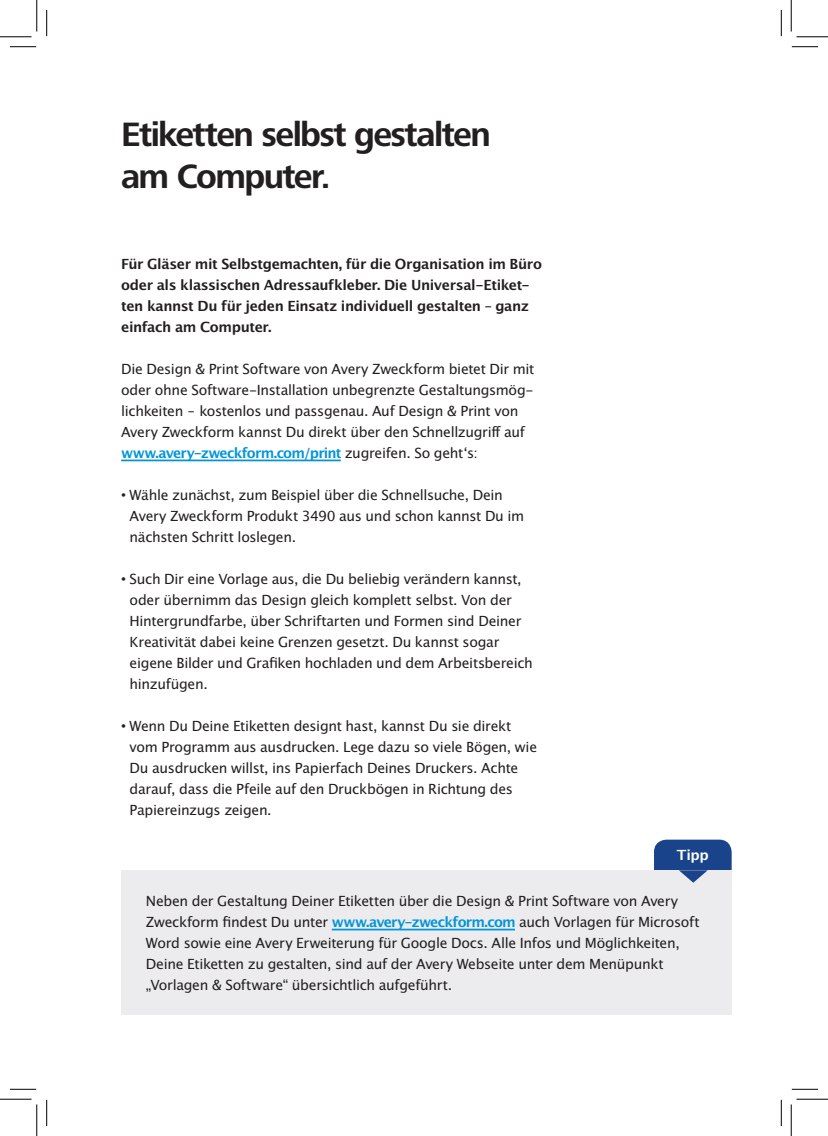
<style>
.page{position:relative;width:828px;height:1136px;background:#fff}
.page>*{position:absolute;margin:0;border:0;box-sizing:border-box;transform-origin:0 0}
.t1{font:700 35px/42px "Frutiger Next LTW1 G";letter-spacing:-.045em;color:#231f20}
.t2{font:14px/21px "Lucida San Rom";letter-spacing:-.025em;color:#231f20}
.t3{font:14px/21px "Lucida San Dem";letter-spacing:-.025em;color:#231f20}
.t4{font:14px "Lucida San Dem";letter-spacing:-.055em;color:#0095d9}
.t5{font:14px "Lucida San Dem";color:#fff}
.s1{font-family:"Lucida San Rom";color:#231f20}
.s2{font-family:"Arial"}
.s3{font-family:"Lucida San Dem";color:#0095d9}
</style>
<div class="page">
<hr style="left:121px;top:459px;width:220px;height:2px;background:#0095d9">
<div style="left:654px;top:839px;width:77px;height:50px;background:#19438b;border-radius:12px"></div>
<div style="left:121px;top:870px;width:610px;height:144px;background:#ececee"></div>
<hr style="left:332px;top:928px;width:183px;height:2px;background:#0095d9">
<svg style="left:679px;top:870px;width:28px;height:12px"></svg>
<svg style="left:10px;top:46px;width:26px;height:1px"></svg>
<svg style="left:791px;top:46px;width:27px;height:1px"></svg>
<svg style="left:10px;top:1088px;width:26px;height:1px"></svg>
<svg style="left:792px;top:1088px;width:26px;height:1px"></svg>
<svg style="left:46px;top:10px;width:1px;height:26px"></svg>
<svg style="left:46px;top:1099px;width:1px;height:26px"></svg>
<svg style="left:781px;top:10px;width:1px;height:26px"></svg>
<svg style="left:781px;top:1099px;width:1px;height:26px"></svg>
<hr style="left:0;top:36px;width:32px;height:1px;background:#000">
<hr style="left:796px;top:36px;width:32px;height:1px;background:#000">
<hr style="left:0;top:1098px;width:32px;height:1px;background:#000">
<hr style="left:796px;top:1098px;width:32px;height:1px;background:#000">
<hr style="left:36px;top:0;width:1px;height:31px;background:#000">
<hr style="left:36px;top:1104px;width:1px;height:31px;background:#000">
<hr style="left:790px;top:0;width:1px;height:31px;background:#000">
<hr style="left:790px;top:1104px;width:1px;height:31px;background:#000">
<h1 class="t1" style="left:121px;top:114px;width:371px">Etiketten selbst gestalten am Computer.</h1>
<p class="t3" style="left:121px;top:254px;width:422px">Für Gläser mit Selbstgemachten, für die Organisation im Büro oder als klassischen Adressaufkleber. Die Universal-Etiket&shy;ten kannst Du für jeden Einsatz individuell gestalten – ganz einfach am Computer.</p>
<p class="t2" style="left:121px;top:358px;width:415px">Die Design &amp; Print Software von Avery Zweckform bietet Dir mit oder ohne Software-Installation unbegrenzte Gestaltungsmög&shy;lichkeiten – kostenlos und passgenau. Auf Design &amp; Print von Avery Zweckform kannst Du direkt über den Schnellzugriff auf</p>
<p class="t4" style="left:121px;top:444px;width:358px">www.avery-zweckform.com/print <span class="s1">zugreifen. So geht‘s:</span></p>
<p class="t2" style="left:130px;top:484px;width:396px;text-indent:-8px"><span class="s2">•</span> Wähle zunächst, zum Beispiel über die Schnellsuche, Dein<br>Avery Zweckform Produkt 3490 aus und schon kannst Du im nächsten Schritt loslegen.</p>
<p class="t2" style="left:130px;top:568px;width:405px;text-indent:-8px"><span class="s2">•</span> Such Dir eine Vorlage aus, die Du beliebig verändern kannst, oder übernimm das Design gleich komplett selbst. Von der Hintergrundfarbe, über Schriftarten und Formen sind Deiner Kreativität dabei keine Grenzen gesetzt. Du kannst sogar eigene Bilder und Grafiken hochladen und dem Arbeitsbereich hinzufügen.</p>
<p class="t2" style="left:130px;top:715px;width:409px;text-indent:-8px"><span class="s2">•</span> Wenn Du Deine Etiketten designt hast, kannst Du sie direkt vom Programm aus ausdrucken. Lege dazu so viele Bögen, wie Du ausdrucken willst, ins Papierfach Deines Druckers. Achte darauf, dass die Pfeile auf den Druckbögen in Richtung des Papiereinzugs zeigen.</p>
<p class="t5" style="left:677px;top:846px;width:33px">Tipp</p>
<p class="t2" style="left:146px;top:890px;width:555px">Neben der Gestaltung Deiner Etiketten über die Design &amp; Print Software von Avery Zweckform findest Du unter <span class="s3">www.avery-zweckform.com</span> auch Vorlagen für Microsoft Word sowie eine Avery Erweiterung für Google Docs. Alle Infos und Möglichkeiten, Deine Etiketten zu gestalten, sind auf der Avery Webseite unter dem Menüpunkt „Vorlagen &amp; Software“ übersichtlich aufgeführt.</p>
</div>
